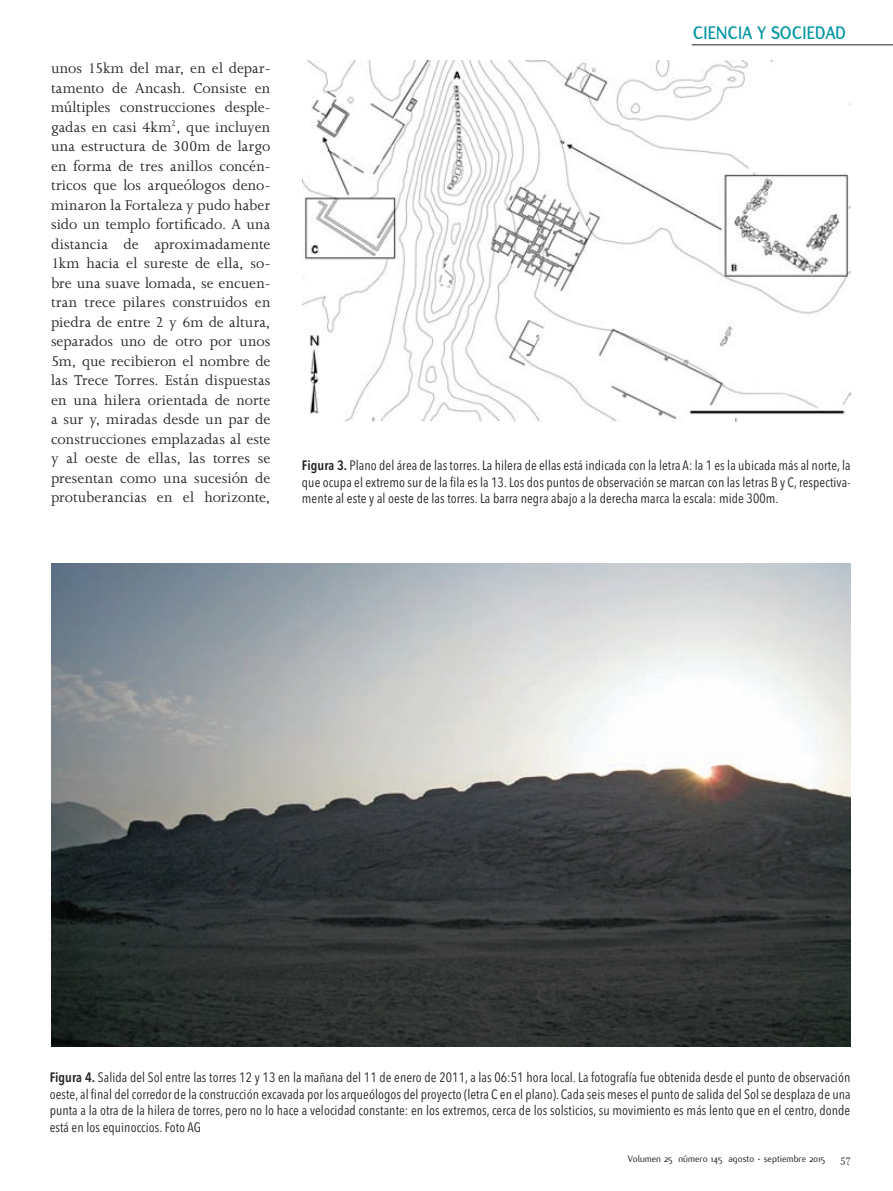
<style>
.page{position:relative;width:893px;height:1191px;background:#fff}
.page>*{position:absolute;margin:0;border:0;box-sizing:border-box;transform-origin:0 0}
.t1{font:700 19.5px "Flux";letter-spacing:.01em;color:#0095a2;scale:.95 1}
.Txt_gral{font:16.2px/19.5px "Joanna";letter-spacing:.005em;color:#231f20;text-align:justify}
.Epígrafes{font:condensed 13.5px/16.5px "Avenir Next LT Pro";letter-spacing:.005em;color:#231f20;text-align:justify}
.t2{font:11.25px "Filosofia";color:#231f20}
.t3{font:10.2px "Flux";color:#231f20}
.s1{font-weight:600}
</style>
<div class="page">
<img style="left:51px;top:563px;width:799px;height:483px">
<img style="left:303px;top:61px;width:547px;height:360px">
<hr style="left:692px;top:45px;width:201px;height:1px;background:#231f20">
<p class="Txt_gral" style="left:51px;top:59px;width:221px">unos 15km del mar, en el depar&shy;tamento de Ancash. Consiste en múltiples construcciones desple&shy;gadas en casi 4km<sup>2</sup>, que incluyen una estructura de 300m de largo en forma de tres anillos concén&shy;tricos que los arqueólogos deno&shy;minaron la Fortaleza y pudo haber sido un templo fortificado. A una distancia de aproximadamente 1km hacia el sureste de ella, so&shy;bre una suave lomada, se encuen&shy;tran trece pilares construidos en piedra de entre 2 y 6m de altura, separados uno de otro por unos 5m, que recibieron el nombre de las Trece Torres. Están dispuestas en una hilera orientada de norte a sur y, miradas desde un par de construcciones emplazadas al este y al oeste de ellas, las torres se presentan como una sucesión de protuberancias en el horizonte,</p>
<h1 class="t1" style="left:693px;top:22px;width:162px">CIENCIA Y SOCIEDAD</h1>
<p class="Epígrafes" style="left:302px;top:457px;width:550px"><span class="s1">Figura 3.</span> Plano del área de las torres. La hilera de ellas está indicada con la letra A: la 1 es la ubicada más al norte, la que ocupa el extremo sur de la fila es la 13. Los dos puntos de observación se marcan con las letras B y C, respectiva&shy;mente al este y al oeste de las torres. La barra negra abajo a la derecha marca la escala: mide 300m.</p>
<p class="Epígrafes" style="left:50px;top:1069px;width:802px"><span class="s1">Figura 4.</span> Salida del Sol entre las torres 12 y 13 en la mañana del 11 de enero de 2011, a las 06:51 hora local. La fotografía fue obtenida desde el punto de observación oeste, al final del corredor de la construcción excavada por los arqueólogos del proyecto (letra C en el plano). Cada seis meses el punto de salida del Sol se desplaza de una punta a la otra de la hilera de torres, pero no lo hace a velocidad constante: en los extremos, cerca de los solsticios, su movimiento es más lento que en el centro, donde está en los equinoccios. Foto AG</p>
<p class="t3" style="left:628px;top:1153px;width:199px">Volumen 25 número 145 agosto - septiembre 2015</p>
<p class="t2" style="left:841px;top:1152px;width:11px">57</p>
</div>
